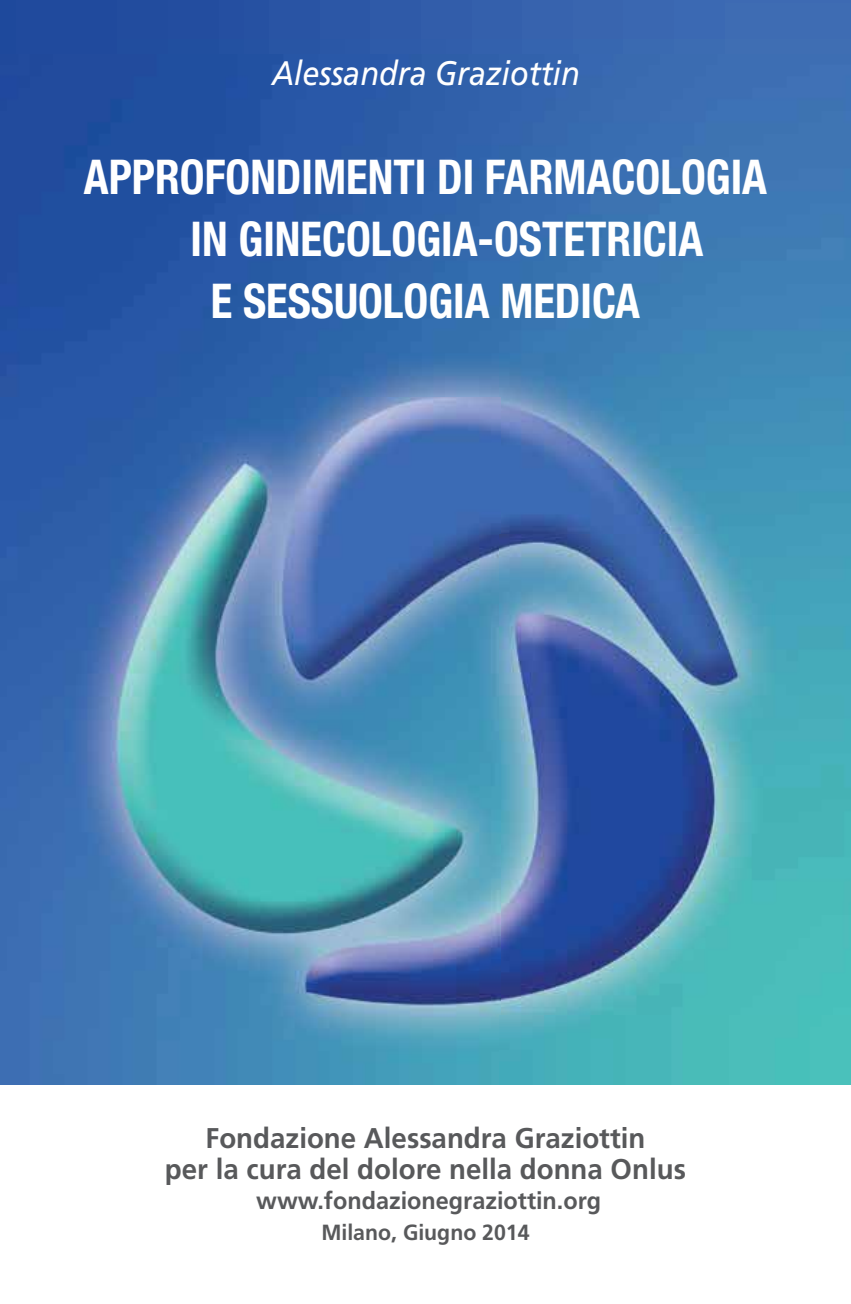
<style>
.page{position:relative;width:851px;height:1304px;background:#fff}
.page>*{position:absolute;margin:0;border:0;box-sizing:border-box;transform-origin:0 0}
.t1{font:700 condensed 48px "Helvetica Neue";color:#fff;scale:.93 1}
.t2{font:italic 34px "Frutiger";color:#fff;scale:.9 1}
.t3{font:700 28.6px/30.8px "Frutiger";color:#58595b;text-align:center}
.t4{font:700 24.2px "Frutiger";color:#58595b}
.t5{font:700 22px "Frutiger";color:#58595b}
</style>
<div class="page">
<div style="left:0;top:0;width:850px;height:55px;background:linear-gradient(to right,#1c469b,#4271b7)"></div>
<img style="left:0;top:55px;width:850px;height:1030px">
<p class="t2" style="left:272px;top:60px;width:343px">Alessandra Graziottin</p>
<p class="t1" style="left:84px;top:159px;width:736px">APPROFONDIMENTI DI FARMACOLOGIA</p>
<p class="t1" style="left:191px;top:221px;width:552px">IN GINECOLOGIA-OSTETRICIA</p>
<p class="t1" style="left:211px;top:283px;width:463px">E SESSUOLOGIA MEDICA</p>
<p class="t3" style="left:165px;top:1125px;width:522px">Fondazione Alessandra Graziottin<br>per la cura del dolore nella donna Onlus</p>
<p class="t4" style="left:256px;top:1191px;width:346px">www.fondazionegraziottin.org</p>
<p class="t5" style="left:321px;top:1224px;width:210px">Milano, Giugno 2014</p>
</div>
